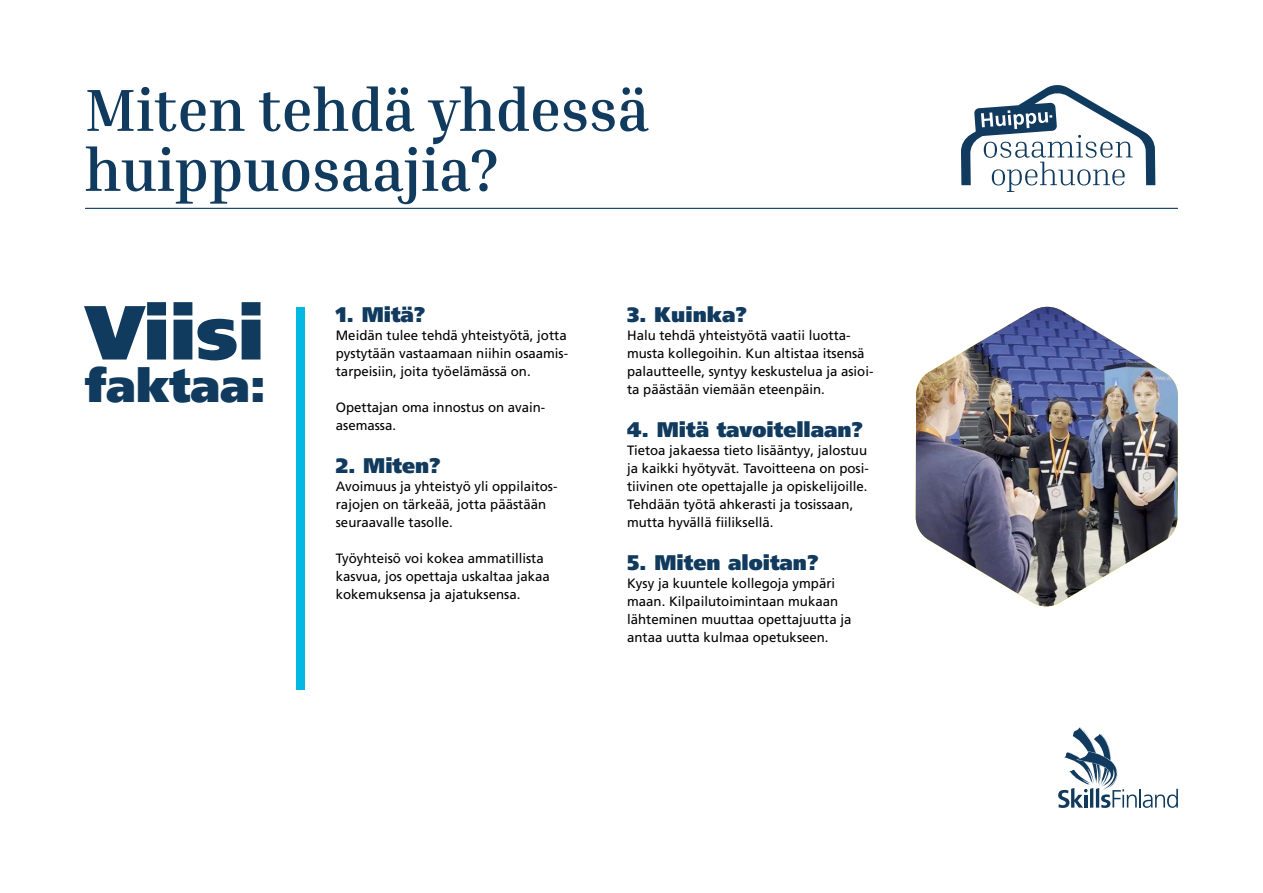
<style>
.page{position:relative;width:1263px;height:893px;background:#fff}
.page>*{position:absolute;margin:0;border:0;box-sizing:border-box;transform-origin:0 0}
.viisi{font:900 76.5px "Frutiger LT Pro";color:#103a5e}
.Inria-sivun-otsikko{font:700 60px "Inria Serif";color:#103a5e}
.faktaa{font:900 46.5px "Frutiger LT Pro";color:#103a5e}
.alaotsikko{font:900 21px "Frutiger LT Pro";color:#103a5e}
.leipis{font:13.5px/18px "Frutiger LT Com";color:#000}
</style>
<div class="page">
<div style="left:297px;top:307px;width:8px;height:382px;background:#02b9e3"></div>
<svg style="left:961px;top:85px;width:194px;height:107px"></svg>
<svg style="left:1058px;top:727px;width:120px;height:81px"></svg>
<hr style="left:85px;top:208px;width:1093px;height:1px;background:#103a5e">
<img style="left:916px;top:307px;width:262px;height:300px">
<p class="Inria-sivun-otsikko" style="left:85px;top:72px;width:566px">Miten tehdä yhdessä</p>
<p class="Inria-sivun-otsikko" style="left:85px;top:132px;width:415px">huippuosaajia?</p>
<p class="viisi" style="left:85px;top:286px;width:181px">Viisi</p>
<p class="faktaa" style="left:85px;top:357px;width:183px">faktaa:</p>
<h2 class="alaotsikko" style="left:336px;top:302px;width:91px">1. Mitä?</h2>
<h3 class="leipis" style="left:336px;top:326px;width:234px;text-align:justify">Meidän tulee tehdä yhteistyötä, jotta pystytään vastaamaan niihin osaamis&shy;tarpeisiin, joita työelämässä on.</h3>
<h3 class="leipis" style="left:336px;top:398px;width:211px">Opettajan oma innostus on avain&shy;asemassa.</h3>
<h2 class="alaotsikko" style="left:336px;top:453px;width:107px">2. Miten?</h2>
<h3 class="leipis" style="left:336px;top:477px;width:222px">Avoimuus ja yhteistyö yli oppilaitos&shy;rajojen on tärkeää, jotta päästään seuraavalle tasolle.</h3>
<h3 class="leipis" style="left:336px;top:549px;width:215px">Työyhteisö voi kokea ammatillista kasvua, jos opettaja uskaltaa jakaa kokemuksensa ja ajatuksensa.</h3>
<h2 class="alaotsikko" style="left:627px;top:302px;width:122px">3. Kuinka?</h2>
<h3 class="leipis" style="left:627px;top:326px;width:248px">Halu tehdä yhteistyötä vaatii luotta&shy;musta kollegoihin. Kun altistaa itsensä palautteelle, syntyy keskustelua ja asioi&shy;ta päästään viemään eteenpäin.</h3>
<h2 class="alaotsikko" style="left:627px;top:417px;width:238px">4. Mitä tavoitellaan?</h2>
<h3 class="leipis" style="left:627px;top:441px;width:243px">Tietoa jakaessa tieto lisääntyy, jalostuu ja kaikki hyötyvät. Tavoitteena on posi&shy;tiivinen ote opettajalle ja opiskelijoille.</h3>
<h3 class="leipis" style="left:627px;top:495px;width:228px">Tehdään työtä ahkerasti ja tosissaan, mutta hyvällä fiiliksellä.</h3>
<h2 class="alaotsikko" style="left:627px;top:550px;width:193px">5. Miten aloitan?</h2>
<h3 class="leipis" style="left:627px;top:574px;width:226px">Kysy ja kuuntele kollegoja ympäri maan. Kilpailutoimintaan mukaan lähteminen muuttaa opettajuutta ja antaa uutta kulmaa opetukseen.</h3>
</div>
